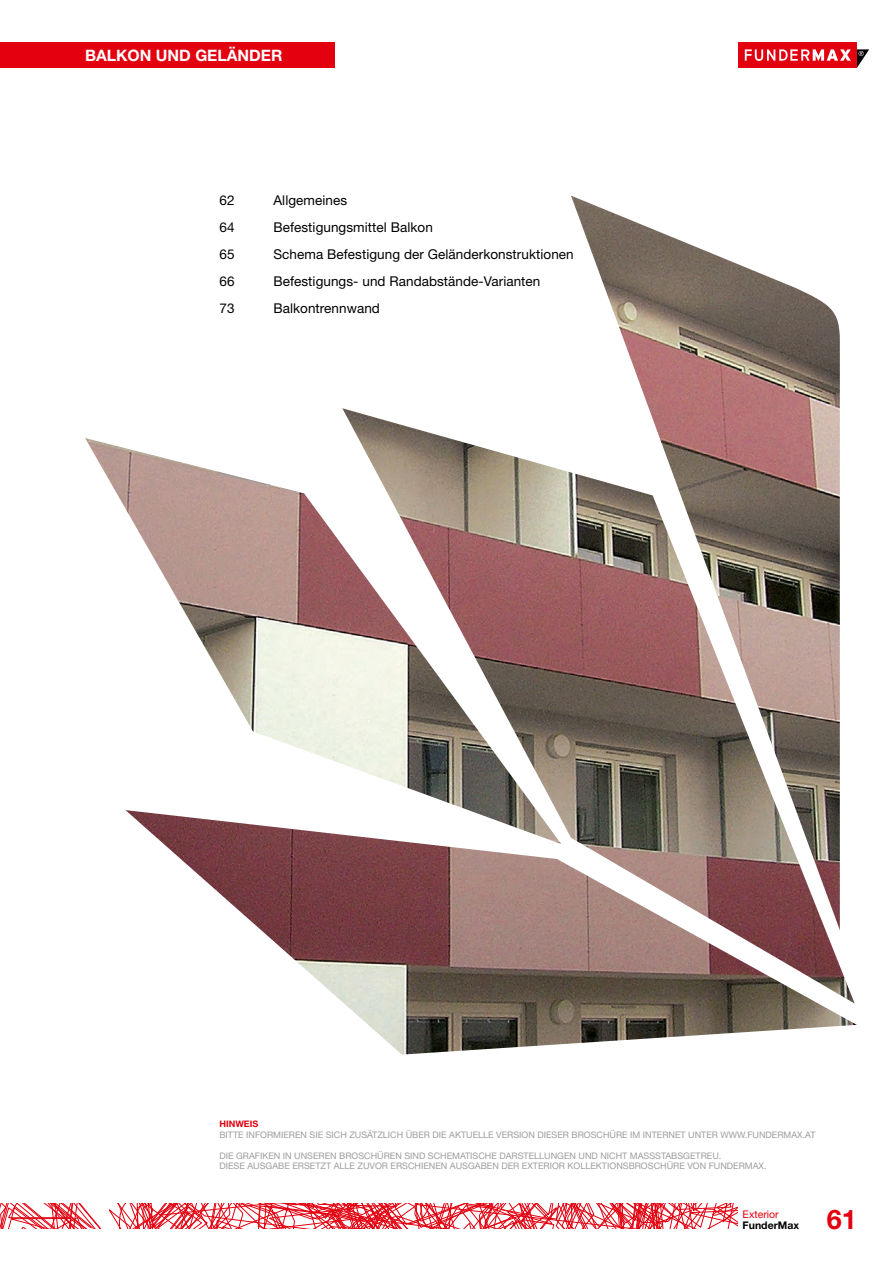
<style>
.page{position:relative;width:893px;height:1263px;background:#fff}
.page>*{position:absolute;margin:0;border:0;box-sizing:border-box;transform-origin:0 0}
.t1{font:700 27px "Helvetica Neue LT Pro";color:#e3000f}
.t2{font:700 15.75px "Helvetica Neue LT Pro";color:#fff}
.t3{font:13.5px "Helvetica Neue LT Pro";letter-spacing:.005em;color:#000}
.t4{font:700 10.5px "Helvetica Neue LT Pro";color:#000}
.t5{font:10.5px "Helvetica Neue LT Pro";color:#e3000f}
.t6{font:9px/10.5px "Helvetica Neue LT Pro";color:#9c9d9d}
.t7{font:700 9px "Helvetica Neue LT Pro";color:#e3000f}
</style>
<div class="page">
<div style="left:738px;top:43px;width:119px;height:25px;background:#e3000f"></div>
<svg style="left:745px;top:49px;width:124px;height:19px"></svg>
<svg style="left:0;top:1203px;width:737px;height:26px"></svg>
<img style="left:571px;top:196px;width:269px;height:212px">
<img style="left:342px;top:408px;width:498px;height:402px">
<img style="left:85px;top:438px;width:476px;height:372px">
<img style="left:125px;top:810px;width:732px;height:244px">
<div style="left:0;top:43px;width:334px;height:25px;background:#e3000f"></div>
<h2 class="t2" style="left:85px;top:45px;width:199px">BALKON UND GELÄNDER</h2>
<h3 class="t3" style="left:219px;top:192px;width:17px">62</h3>
<h3 class="t3" style="left:273px;top:192px;width:75px">Allgemeines</h3>
<h3 class="t3" style="left:219px;top:219px;width:17px">64</h3>
<h3 class="t3" style="left:273px;top:219px;width:161px">Befestigungsmittel Balkon</h3>
<h3 class="t3" style="left:219px;top:246px;width:17px">65</h3>
<h3 class="t3" style="left:273px;top:246px;width:302px">Schema Befestigung der Geländerkonstruktionen</h3>
<h3 class="t3" style="left:219px;top:273px;width:17px">66</h3>
<h3 class="t3" style="left:273px;top:273px;width:268px">Befestigungs- und Randabstände-Varianten</h3>
<h3 class="t3" style="left:219px;top:300px;width:17px">73</h3>
<h3 class="t3" style="left:273px;top:300px;width:108px">Balkontrennwand</h3>
<p class="t7" style="left:219px;top:1118px;width:40px">HINWEIS</p>
<p class="t6" style="left:219px;top:1129px;width:597px">BITTE INFORMIEREN SIE SICH ZUSÄTZLICH ÜBER DIE AKTUELLE VERSION DIESER BROSCHÜRE IM INTERNET UNTER WWW.FUNDERMAX.AT</p>
<p class="t6" style="left:219px;top:1150px;width:548px">DIE GRAFIKEN IN UNSEREN BROSCHÜREN SIND SCHEMATISCHE DARSTELLUNGEN UND NICHT MASSSTABSGETREU.<br>DIESE AUSGABE ERSETZT ALLE ZUVOR ERSCHIENEN AUSGABEN DER EXTERIOR KOLLEKTIONSBROSCHÜRE VON FUNDERMAX.</p>
<p class="t5" style="left:743px;top:1208px;width:38px">Exterior</p>
<p class="t4" style="left:743px;top:1218px;width:58px">FunderMax</p>
<h1 class="t1" style="left:827px;top:1202px;width:32px">61</h1>
</div>
